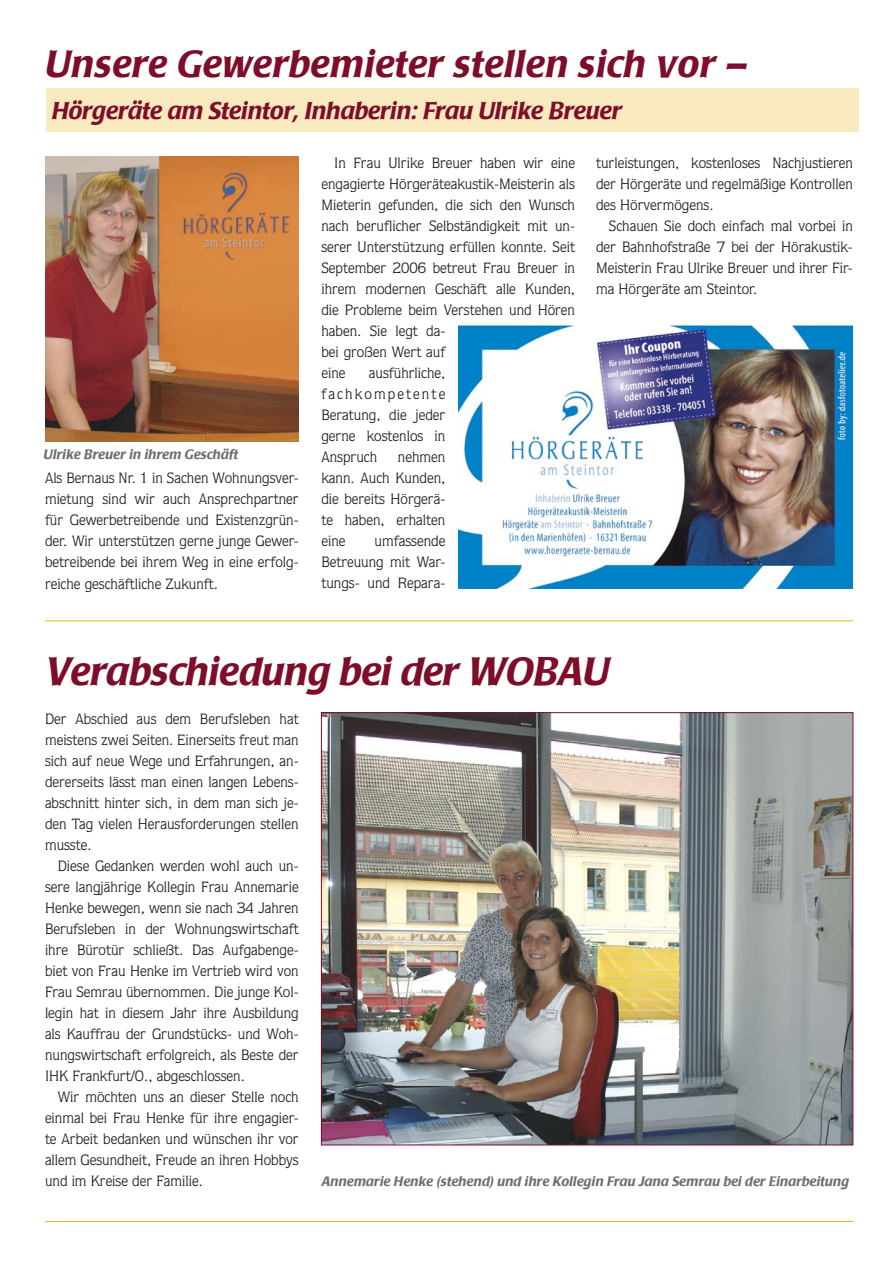
<style>
.page{position:relative;width:893px;height:1263px;background:#fff}
.page>*{position:absolute;margin:0;border:0;box-sizing:border-box;transform-origin:0 0}
.t1{font:italic 500 39px "Poppl Laudatio";color:#7e0d29}
.t2{font:italic 500 37.5px "Poppl Laudatio";letter-spacing:.02em;color:#7e0d29}
.t3{font:italic 500 24px "Poppl Laudatio";color:#7e0d29}
.t4{font:15px/21px "Quorum";color:#20201e;text-align:justify}
.t5{font:italic 500 13.5px "Poppl Laudatio";letter-spacing:.01em;color:#6f6f6e}
</style>
<div class="page">
<div style="left:46px;top:89px;width:813px;height:43px;background:#f9e9bf"></div>
<img style="left:45px;top:157px;width:254px;height:285px">
<img style="left:323px;top:714px;width:528px;height:429px">
<hr style="left:45px;top:620px;width:808px;height:1px;background:#eab814">
<hr style="left:45px;top:1221px;width:808px;height:1px;background:#eab814">
<img style="left:458px;top:326px;width:395px;height:263px">
<p class="t2" style="left:45px;top:43px;width:704px">Unsere Gewerbemieter stellen sich vor –</p>
<p class="t3" style="left:51px;top:97px;width:571px">Hörgeräte am Steintor, Inhaberin: Frau Ulrike Breuer</p>
<p class="t5" style="left:44px;top:447px;width:196px">Ulrike Breuer in ihrem Geschäft</p>
<p class="t4" style="left:45px;top:468px;width:255px">Als Bernaus Nr. 1 in Sachen Wohnungsver&shy;mietung sind wir auch Ansprechpartner für Gewerbetreibende und Existenzgrün&shy;der. Wir unterstützen gerne junge Gewer&shy;betreibende bei ihrem Weg in eine erfolg&shy;reiche geschäftliche Zukunft.</p>
<p class="t4" style="left:321px;top:152px;width:255px;text-align:left;text-indent:13px">In Frau Ulrike Breuer haben wir eine engagierte Hörgeräteakustik-Meisterin als<br>Mieterin gefunden, die sich den Wunsch nach beruflicher Selbständigkeit mit un&shy;serer Unterstützung erfüllen konnte. Seit<br>September 2006 betreut Frau Breuer in ihrem modernen Geschäft alle Kunden, die Probleme beim Verstehen und Hören haben. Sie legt da-<br>bei großen Wert auf<br>eine</p>
<p class="t4" style="left:321px;top:362px;width:126px;text-indent:47px">ausführliche, fachkompetente Beratung, die jeder gerne kostenlos in Anspruch</p>
<p class="t4" style="left:321px;top:446px;width:126px;text-indent:77px">nehmen kann. Auch Kunden, die bereits Hörgerä&shy;te haben, erhalten eine</p>
<p class="t4" style="left:321px;top:530px;width:126px;text-indent:53px">umfassende Betreuung mit War&shy;tungs- und Repara-</p>
<p class="t4" style="left:596px;top:152px;width:258px">turleistungen, kostenloses Nachjustieren der Hörgeräte und regelmäßige Kontrollen des Hörvermögens.</p>
<p class="t4" style="left:596px;top:215px;width:258px;text-indent:13px">Schauen Sie doch einfach mal vorbei in der Bahnhofstraße 7 bei der Hörakustik-Meisterin Frau Ulrike Breuer und ihrer Fir&shy;ma Hörgeräte am Steintor.</p>
<p class="t1" style="left:45px;top:649px;width:565px">Verabschiedung bei der WOBAU</p>
<p class="t4" style="left:45px;top:708px;width:255px">Der Abschied aus dem Berufsleben hat meistens zwei Seiten. Einerseits freut man sich auf neue Wege und Erfahrungen, an&shy;dererseits lässt man einen langen Lebens&shy;abschnitt hinter sich, in dem man sich je&shy;den Tag vielen Herausforderungen stellen musste.</p>
<p class="t4" style="left:45px;top:855px;width:255px;text-indent:13px">Diese Gedanken werden wohl auch un&shy;sere langjährige Kollegin Frau Annemarie Henke bewegen, wenn sie nach 34 Jahren Berufsleben in der Wohnungswirtschaft ihre Bürotür schließt. Das Aufgabenge&shy;biet von Frau Henke im Vertrieb wird von Frau Semrau übernommen. Die junge Kol&shy;legin hat in diesem Jahr ihre Ausbildung als Kauffrau der Grundstücks- und Woh&shy;nungswirtschaft erfolgreich, als Beste der IHK Frankfurt/O., abgeschlossen.</p>
<p class="t4" style="left:45px;top:1086px;width:255px;text-indent:13px">Wir möchten uns an dieser Stelle noch einmal bei Frau Henke für ihre engagier&shy;te Arbeit bedanken und wünschen ihr vor allem Gesundheit, Freude an ihren Hobbys und im Kreise der Familie.</p>
<p class="t5" style="left:321px;top:1174px;width:529px">Annemarie Henke (stehend) und ihre Kollegin Frau Jana Semrau bei der Einarbeitung</p>
</div>
